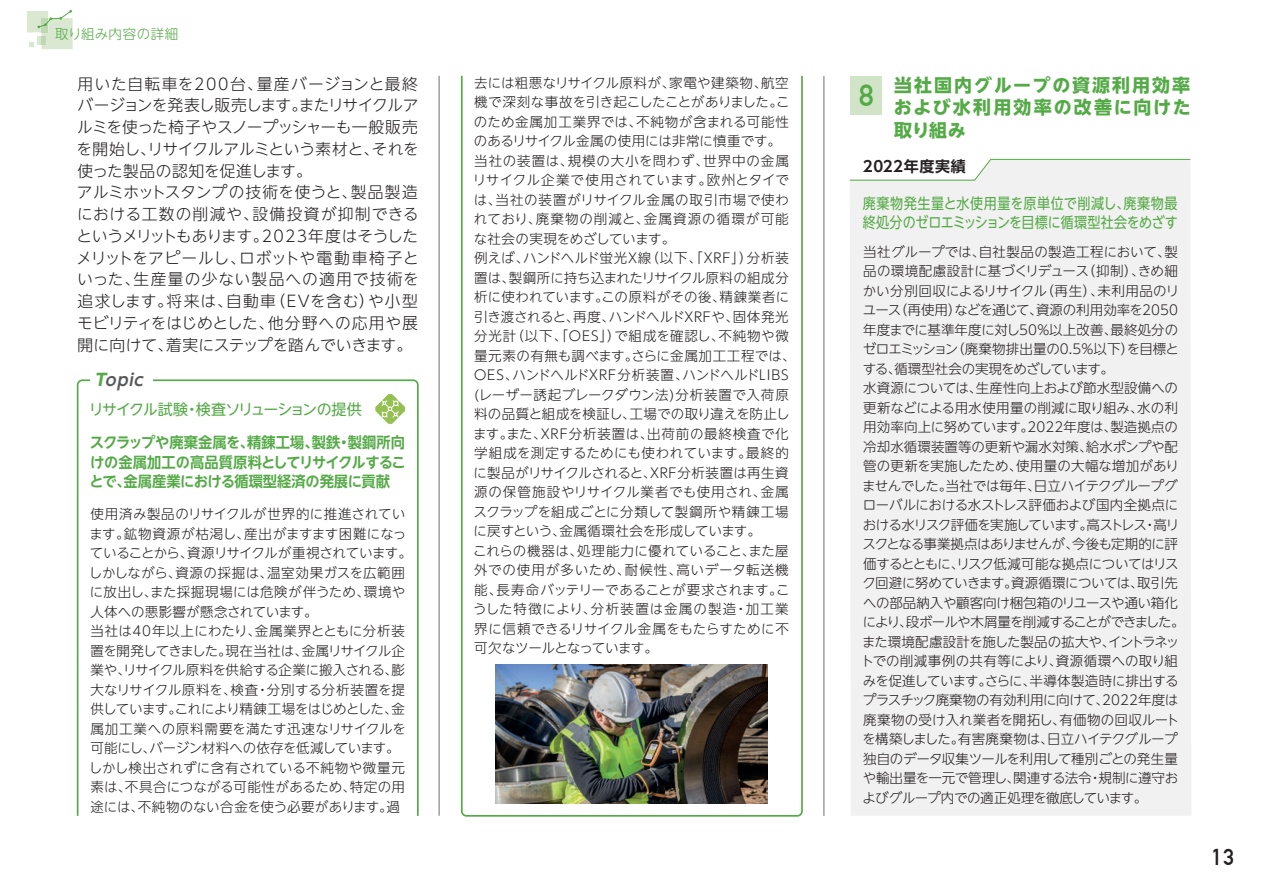
<style>
.page{position:relative;width:1263px;height:893px;background:#fff}
.page>*{position:absolute;margin:0;border:0;box-sizing:border-box;transform-origin:0 0}
.t1{font:700 30px "DIN Alternate";color:#54aa46}
.t2{font:700 22.5px "DIN Alternate";color:#231f20}
.t3{font:700 18px/22.5px "UD Shin Go NT Pro";letter-spacing:.11em;color:#54aa46;text-align:justify}
.t4{font:italic 700 16.5px "UD Shin Go NT Pro De";color:#57585a}
.t5{font:300 15.75px/21.8px "UD Shin Go NT Pro";letter-spacing:.01em;color:#231f20}
.t6{font:700 15px/19.5px "UD Shin Go NT Pro De";letter-spacing:-.01em;color:#54aa46;text-align:justify;scale:.95 1}
.t7{font:15px/19.5px "UD Shin Go NT Pro";letter-spacing:.02em;color:#54aa46;scale:.87 1}
.t8{font:15px "UD Shin Go NT Pro";letter-spacing:-.08em;color:#54aa46}
.t9{font:700 15px "UD Shin Go NT Pro De";letter-spacing:.05em;color:#231f20}
.t10{font:300 13.5px/19.5px "UD Shin Go NT Pro";color:#231f20}
.t11{font:300 13.5px/19.5px "UD Shin Go NT Pro";letter-spacing:.025em;color:#231f20}
.t12{font:300 13.5px "UD Shin Go NT Pro";letter-spacing:.03em;color:#54aa46}
.s1{font-family:"UD Shin Go NT Pro";color:#54aa46}
</style>
<div class="page">
<svg style="left:27px;top:10px;width:46px;height:39px"></svg>
<hr style="left:439px;top:76px;width:1px;height:740px;background:#6c6d70">
<hr style="left:824px;top:76px;width:1px;height:740px;background:#6c6d70">
<svg style="left:76px;top:379px;width:343px;height:437px"></svg>
<div style="left:90px;top:372px;width:63px;height:16px;background:#fff"></div>
<svg style="left:375px;top:394px;width:30px;height:30px"></svg>
<div style="left:850px;top:181px;width:341px;height:635px;background:#f2f1f1"></div>
<svg style="left:849px;top:159px;width:342px;height:22px"></svg>
<div style="left:850px;top:76px;width:32px;height:38px;background:#d2e4c8"></div>
<svg style="left:460px;top:75px;width:343px;height:742px"></svg>
<img style="left:495px;top:665px;width:273px;height:138px">
<p class="t12" style="left:55px;top:23px;width:125px">取り組み内容の詳細</p>
<p class="t5" style="left:76px;top:72px;width:344px">用いた自転車を200台、量産バージョンと最終バージョンを発表し販売します。またリサイクルアルミを使った椅子やスノープッシャーも一般販売を開始し、リサイクルアルミという素材と、それを使った製品の認知を促進します。<br>アルミホットスタンプの技術を使うと、製品製造における工数の削減や、設備投資が抑制できるというメリットもあります。2023年度はそうしたメリットをアピールし、ロボットや電動車椅子といった、生産量の少ない製品への適用で技術を追求します。将来は、自動車（EVを含む）や小型モビリティをはじめとした、他分野への応用や展開に向けて、着実にステップを踏んでいきます。</p>
<p class="t4" style="left:94px;top:367px;width:54px"><span class="s1">T</span>opic</p>
<p class="t8" style="left:89px;top:397px;width:274px">リサイクル試験・検査ソリューションの提供</p>
<p class="t6" style="left:90px;top:432px;width:334px">スクラップや廃棄金属を、精錬工場、製鉄・製鋼所向けの金属加工の高品質原料としてリサイクルすることで、金属産業における循環型経済の発展に貢献</p>
<p class="t10" style="left:89px;top:504px;width:324px">使用済み製品のリサイクルが世界的に推進されています。鉱物資源が枯渇し、産出がますます困難になっていることから、資源リサイクルが重視されています。しかしながら、資源の採掘は、温室効果ガスを広範囲に放出し、また採掘現場には危険が伴うため、環境や人体への悪影響が懸念されています。<br>当社は40年以上にわたり、金属業界とともに分析装置を開発してきました。現在当社は、金属リサイクル企業や、リサイクル原料を供給する企業に搬入される、膨大なリサイクル原料を、検査・分別する分析装置を提供しています。これにより精錬工場をはじめとした、金属加工業への原料需要を満たす迅速なリサイクルを可能にし、バージン材料への依存を低減しています。しかし検出されずに含有されている不純物や微量元素は、不具合につながる可能性があるため、特定の用途には、不純物のない合金を使う必要があります。過</p>
<p class="t11" style="left:473px;top:72px;width:324px">去には粗悪なリサイクル原料が、家電や建築物、航空機で深刻な事故を引き起こしたことがありました。このため金属加工業界では、不純物が含まれる可能性のあるリサイクル金属の使用には非常に慎重です。当社の装置は、規模の大小を問わず、世界中の金属リサイクル企業で使用されています。欧州とタイでは、当社の装置がリサイクル金属の取引市場で使われており、廃棄物の削減と、金属資源の循環が可能な社会の実現をめざしています。<br>例えば、ハンドヘルド蛍光X線（以下、「ＸＲＦ」）分析装置は、製鋼所に持ち込まれたリサイクル原料の組成分析に使われています。この原料がその後、精錬業者に引き渡されると、再度、ハンドヘルドＸＲＦや、固体発光分光計（以下、「OES」）で組成を確認し、不純物や微量元素の有無も調べます。さらに金属加工工程では、<br>OES、ハンドヘルドＸＲＦ分析装置、ハンドヘルドLIBS (レーザー誘起ブレークダウン法)分析装置で入荷原料の品質と組成を検証し、工場での取り違えを防止します。また、XRF分析装置は、出荷前の最終検査で化学組成を測定するためにも使われています。最終的に製品がリサイクルされると、XRF分析装置は再生資源の保管施設やリサイクル業者でも使用され、金属スクラップを組成ごとに分類して製鋼所や精錬工場に戻すという、金属循環社会を形成しています。<br>これらの機器は、処理能力に優れていること、また屋外での使用が多いため、耐候性、高いデータ転送機能、長寿命バッテリーであることが要求されます。こうした特徴により、分析装置は金属の製造・加工業界に信頼できるリサイクル金属をもたらすために不可欠なツールとなっています。</p>
<h1 class="t1" style="left:859px;top:72px;width:16px">8</h1>
<h3 class="t3" style="left:894px;top:73px;width:298px">当社国内グループの資源利用効率および水利用効率の改善に向けた取り組み</h3>
<p class="t9" style="left:863px;top:154px;width:105px">2022年度実績</p>
<p class="t7" style="left:863px;top:193px;width:364px">廃棄物発生量と水使用量を原単位で削減し、廃棄物最終処分のゼロエミッションを目標に循環型社会をめざす</p>
<p class="t10" style="left:861px;top:242px;width:325px">当社グループでは、自社製品の製造工程において、製品の環境配慮設計に基づくリデュース（抑制）、きめ細かい分別回収によるリサイクル（再生）、未利用品のリユース（再使用）などを通じて、資源の利用効率を2050年度までに基準年度に対し50%以上改善、最終処分のゼロエミッション（廃棄物排出量の0.5%以下）を目標とする、循環型社会の実現をめざしています。<br>水資源については、生産性向上および節水型設備への更新などによる用水使用量の削減に取り組み、水の利用効率向上に努めています。2022年度は、製造拠点の冷却水循環装置等の更新や漏水対策、給水ポンプや配管の更新を実施したため、使用量の大幅な増加がありませんでした。当社では毎年、日立ハイテクグループグローバルにおける水ストレス評価および国内全拠点における水リスク評価を実施しています。高ストレス・高リスクとなる事業拠点はありませんが、今後も定期的に評価するとともに、リスク低減可能な拠点についてはリスク回避に努めていきます。資源循環については、取引先への部品納入や顧客向け梱包箱のリユースや通い箱化により、段ボールや木屑量を削減することができました。また環境配慮設計を施した製品の拡大や、イントラネットでの削減事例の共有等により、資源循環への取り組みを促進しています。さらに、半導体製造時に排出するプラスチック廃棄物の有効利用に向けて、2022年度は廃棄物の受け入れ業者を開拓し、有価物の回収ルートを構築しました。有害廃棄物は、日立ハイテクグループ独自のデータ収集ツールを利用して種別ごとの発生量や輸出量を一元で管理し、関連する法令・規制に遵守およびグループ内での適正処理を徹底しています。</p>
<h2 class="t2" style="left:1211px;top:840px;width:24px">13</h2>
</div>
